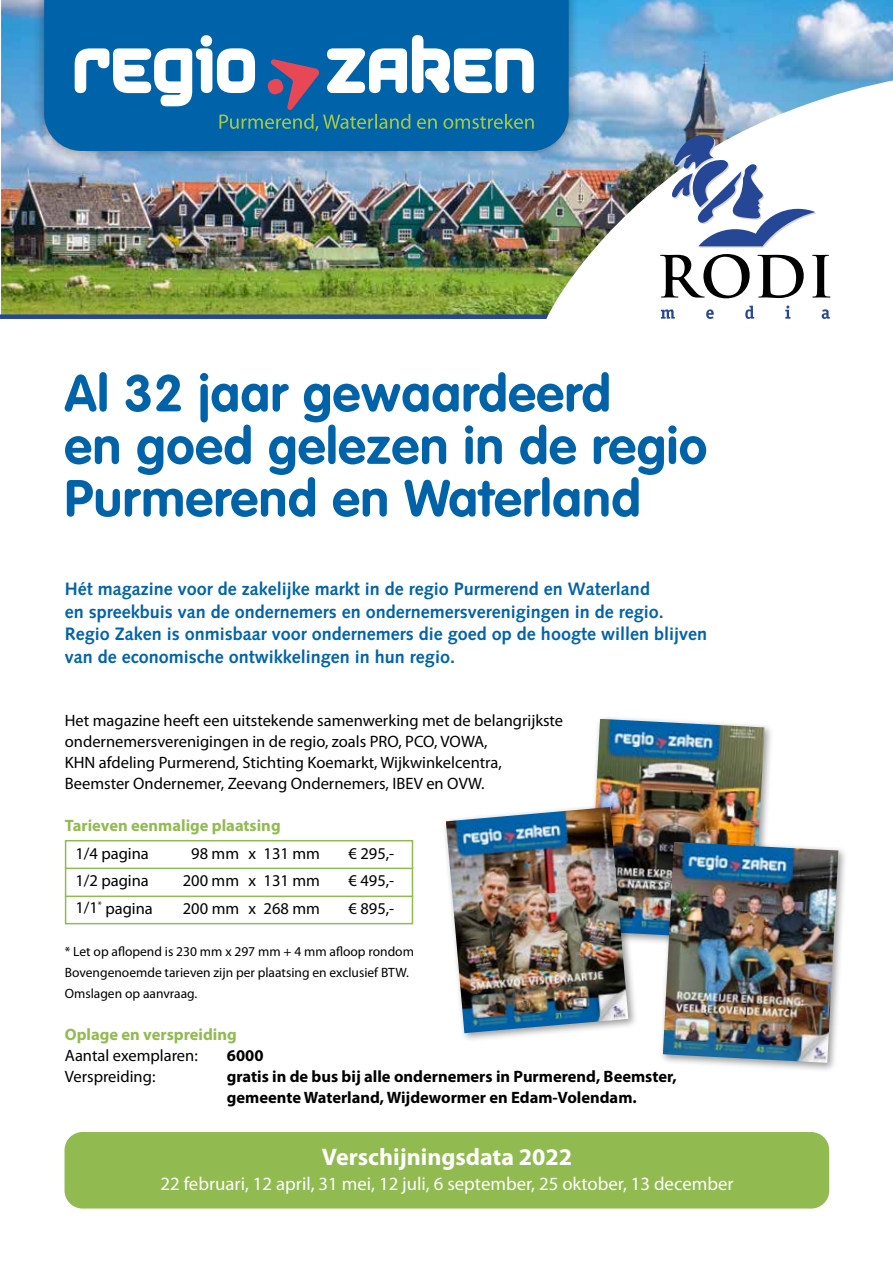
<style>
.page{position:relative;width:893px;height:1263px;background:#fff}
.page>*{position:absolute;margin:0;border:0;box-sizing:border-box;transform-origin:0 0}
.t1{font:700 51px/52.5px "VAG Rounded Std";letter-spacing:.015em;color:#0063a9}
.t2{font:700 24px "Myriad Pro";color:#fff}
.t3{font:18.75px "Myriad Pro";color:#fff}
.t4{font:700 18px/22.5px "Syntax";color:#0063a9}
.t5{font:16.5px/21px "Myriad Pro";color:#000}
.t6{font:700 16.5px/21px "Myriad Pro";color:#000}
.t7{font:700 16.5px "Myriad Pro";color:#91bb51}
.t8{font:13.5px/21px "Myriad Pro";color:#000}
</style>
<div class="page">
<img style="left:1px;top:0;width:892px;height:319px">
<svg style="left:0;top:314px;width:548px;height:5px;background:#30508d"></svg>
<div style="left:65px;top:1132px;width:764px;height:76px;background:#91bb51;border-radius:18px"></div>
<svg style="left:660px;top:254px;width:90px;height:44px"></svg>
<svg style="left:757px;top:255px;width:47px;height:43px"></svg>
<svg style="left:812px;top:255px;width:18px;height:43px"></svg>
<svg style="left:669px;top:135px;width:148px;height:113px"></svg>
<svg style="left:661px;top:309px;width:14px;height:10px"></svg>
<svg style="left:706px;top:309px;width:8px;height:10px"></svg>
<svg style="left:745px;top:306px;width:9px;height:13px"></svg>
<svg style="left:785px;top:306px;width:5px;height:13px"></svg>
<svg style="left:822px;top:309px;width:8px;height:10px"></svg>
<div style="left:65px;top:840px;width:348px;height:84px;border:2px solid #91bb51"></div>
<hr style="left:65px;top:868px;width:348px;height:1px;background:#91bb51">
<hr style="left:65px;top:895px;width:348px;height:2px;background:#91bb51">
<div style="left:585px;top:715px;width:189px;height:234px;background:#000;opacity:.4"></div>
<img style="left:589px;top:719px;width:175px;height:221px">
<div style="left:442px;top:803px;width:196px;height:240px;background:#000;opacity:.4"></div>
<img style="left:446px;top:807px;width:182px;height:226px">
<div style="left:659px;top:838px;width:189px;height:234px;background:#000;opacity:.4"></div>
<img style="left:663px;top:842px;width:175px;height:221px">
<div style="left:33px;top:0;width:547px;height:162px;background:#000;opacity:.39"></div>
<div style="left:44px;top:0;width:525px;height:151px;background:#0063a9"></div>
<svg style="left:75px;top:35px;width:459px;height:96px"></svg>
<h1 class="t1" style="left:65px;top:369px;width:644px">Al 32 jaar gewaardeerd<br>en goed gelezen in de regio<br>Purmerend en Waterland</h1>
<p class="t4" style="left:65px;top:578px;width:644px">Hét magazine voor de zakelijke markt in de regio Purmerend en Waterland<br>en spreekbuis van de ondernemers en ondernemersverenigingen in de regio.<br>Regio Zaken is onmisbaar voor ondernemers die goed op de hoogte willen blijven van de economische ontwikkelingen in hun regio.</p>
<p class="t5" style="left:65px;top:710px;width:500px">Het magazine heeft een uitstekende samenwerking met de belangrijkste ondernemersverenigingen in de regio, zoals PRO, PCO, VOWA,<br>KHN afdeling Purmerend, Stichting Koemarkt, Wijkwinkelcentra, Beemster Ondernemer, Zeevang Ondernemers, IBEV en OVW.</p>
<p class="t7" style="left:65px;top:815px;width:217px">Tarieven eenmalige plaatsing</p>
<p class="t5" style="left:75px;top:843px;width:75px">1/4 pagina</p>
<p class="t5" style="left:191px;top:843px;width:130px">98 mm x 131 mm</p>
<p class="t5" style="left:348px;top:843px;width:47px">€ 295,-</p>
<p class="t5" style="left:75px;top:870px;width:75px">1/2 pagina</p>
<p class="t5" style="left:183px;top:870px;width:139px">200 mm x 131 mm</p>
<p class="t5" style="left:348px;top:870px;width:47px">€ 495,-</p>
<p class="t5" style="left:75px;top:897px;width:79px">1/1<sup>*</sup> pagina</p>
<p class="t5" style="left:183px;top:897px;width:139px">200 mm x 268 mm</p>
<p class="t5" style="left:348px;top:897px;width:47px">€ 895,-</p>
<p class="t8" style="left:65px;top:940px;width:351px">* Let op aflopend is 230 mm x 297 mm + 4 mm afloop rondom<br>Bovengenoemde tarieven zijn per plaatsing en exclusief BTW.<br>Omslagen op aanvraag.</p>
<p class="t7" style="left:65px;top:1023px;width:173px">Oplage en verspreiding</p>
<p class="t5" style="left:65px;top:1044px;width:134px">Aantal exemplaren:</p>
<p class="t6" style="left:227px;top:1044px;width:38px">6000</p>
<p class="t5" style="left:65px;top:1065px;width:92px">Verspreiding:</p>
<p class="t6" style="left:227px;top:1065px;width:451px">gratis in de bus bij alle ondernemers in Purmerend, Beemster, gemeente Waterland, Wijdewormer en Edam-Volendam.</p>
<h2 class="t2" style="left:322px;top:1141px;width:252px">Verschijningsdata 2022</h2>
<p class="t3" style="left:160px;top:1172px;width:575px">22 februari, 12 april, 31 mei, 12 juli, 6 september, 25 oktober, 13 december</p>
</div>
